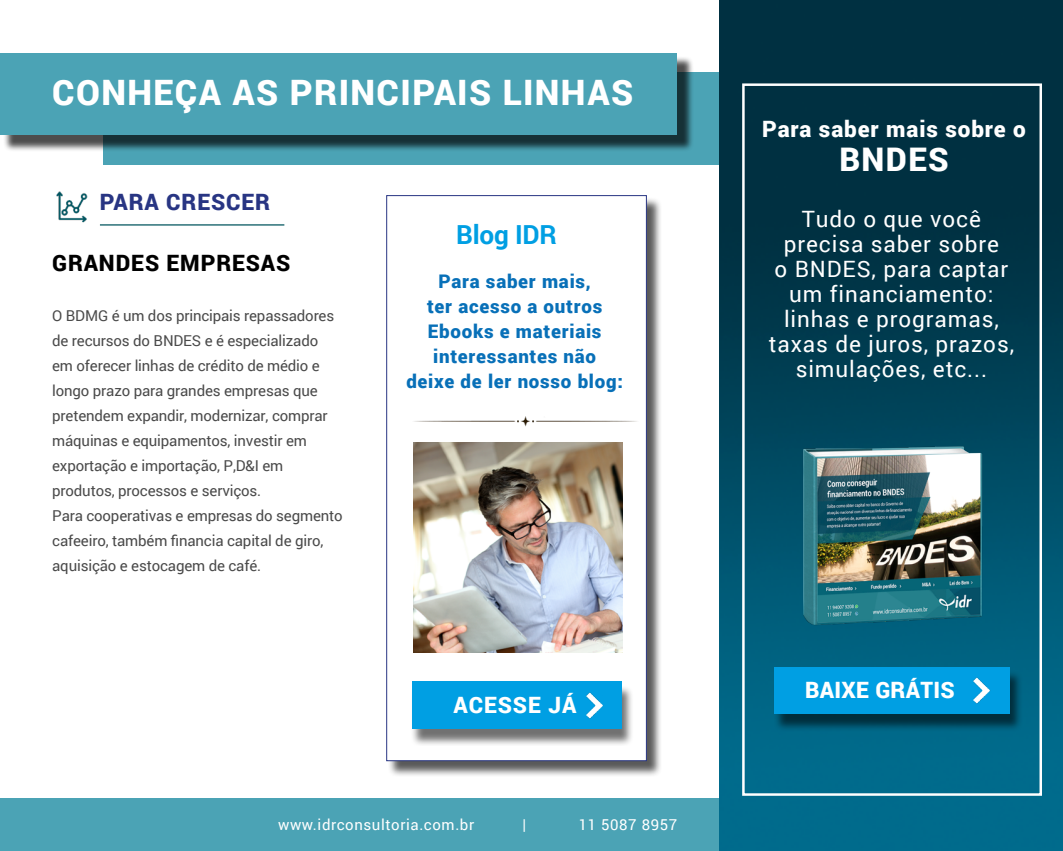
<style>
.page{position:relative;width:1063px;height:851px;background:#fff}
.page>*{position:absolute;margin:0;border:0;box-sizing:border-box;transform-origin:0 0}
.t1{font:900 35px "Roboto";letter-spacing:.04em;color:#fff}
.t2{font:900 32.5px "Roboto";letter-spacing:.04em;color:#fff}
.t3{font:700 26.25px "Roboto";letter-spacing:-.01em;color:#009fe3}
.t4{font:22.5px/25px "Roboto";letter-spacing:.04em;color:#fff;text-align:center}
.t5{font:900 22.5px "Roboto";letter-spacing:.04em;color:#fff}
.t6{font:900 22.5px "Roboto";letter-spacing:.04em;color:#000}
.t7{font:900 22.5px "Roboto";letter-spacing:.04em;color:#283583}
.t8{font:900 22.5px "Roboto";letter-spacing:.015em;color:#fff}
.t9{font:900 18.75px/25px "Roboto";letter-spacing:.04em;color:#0870b8;text-align:center}
.t10{font:15px/25px "Roboto";letter-spacing:-.01em;color:#4a4a4a}
.t11{font:15px "Roboto";letter-spacing:.04em;color:#fff}
</style>
<div class="page">
<div style="left:0;top:798px;width:719px;height:52px;background:#4ba3b5"></div>
<div style="left:103px;top:73px;width:616px;height:92px;background:#4ba3b5"></div>
<div style="left:3px;top:56px;width:691px;height:96px;background:#000;opacity:.7"></div>
<div style="left:0;top:53px;width:677px;height:82px;background:#4ba3b5"></div>
<img style="left:56px;top:191px;width:32px;height:32px">
<hr style="left:100px;top:224px;width:184px;height:1px;background:#00545d">
<img style="left:719px;top:0;width:344px;height:850px">
<div style="left:742px;top:83px;width:300px;height:712px;border:2px solid #fff"></div>
<div style="left:773px;top:670px;width:249px;height:61px;background:#000;opacity:.56"></div>
<div style="left:774px;top:666px;width:236px;height:47px;background:#009fe3"></div>
<img style="left:974px;top:677px;width:17px;height:27px">
<div style="left:388px;top:197px;width:275px;height:580px;background:#000;opacity:.65"></div>
<div style="left:386px;top:195px;width:261px;height:566px;background:#fff;border:1px solid #283583"></div>
<div style="left:410px;top:684px;width:224px;height:62px;background:#000;opacity:.56"></div>
<div style="left:412px;top:680px;width:209px;height:48px;background:#009fe3"></div>
<img style="left:586px;top:692px;width:17px;height:27px">
<img style="left:414px;top:416px;width:223px;height:11px">
<img style="left:413px;top:443px;width:210px;height:209px">
<img style="left:788px;top:435px;width:204px;height:201px">
<h1 class="t1" style="left:52px;top:68px;width:582px">CONHEÇA AS PRINCIPAIS LINHAS</h1>
<h3 class="t7" style="left:100px;top:186px;width:172px">PARA CRESCER</h3>
<h3 class="t6" style="left:52px;top:247px;width:240px">GRANDES EMPRESAS</h3>
<p class="t10" style="left:52px;top:302px;width:292px">O BDMG é um dos principais repassadores de recursos do BNDES e é especializado em oferecer linhas de crédito de médio e longo prazo para grandes empresas que pretendem expandir, modernizar, comprar máquinas e equipamentos, investir em exportação e importação, P,D&amp;I em produtos, processos e serviços.<br>Para cooperativas e empresas do segmento cafeeiro, também financia capital de giro, aquisição e estocagem de café.</p>
<h3 class="t3" style="left:456px;top:216px;width:102px">Blog IDR</h3>
<p class="t9" style="left:406px;top:268px;width:218px">Para saber mais,<br>ter acesso a outros<br>Ebooks e materiais interessantes não<br>deixe de ler nosso blog:</p>
<h3 class="t5" style="left:454px;top:689px;width:124px">ACESSE JÁ</h3>
<p class="t11" style="left:278px;top:813px;width:198px">www.idrconsultoria.com.br</p>
<p class="t11" style="left:522px;top:813px;width:5px">|</p>
<p class="t11" style="left:579px;top:813px;width:100px">11 5087 8957</p>
<h3 class="t5" style="left:762px;top:113px;width:265px">Para saber mais sobre o</h3>
<h2 class="t2" style="left:839px;top:136px;width:111px">BNDES</h2>
<h3 class="t4" style="left:769px;top:206px;width:247px">Tudo o que você precisa saber sobre<br>o BNDES, para captar um financiamento: linhas e programas, taxas de juros, prazos, simulações, etc...</h3>
<h3 class="t8" style="left:805px;top:674px;width:151px">BAIXE GRÁTIS</h3>
</div>
